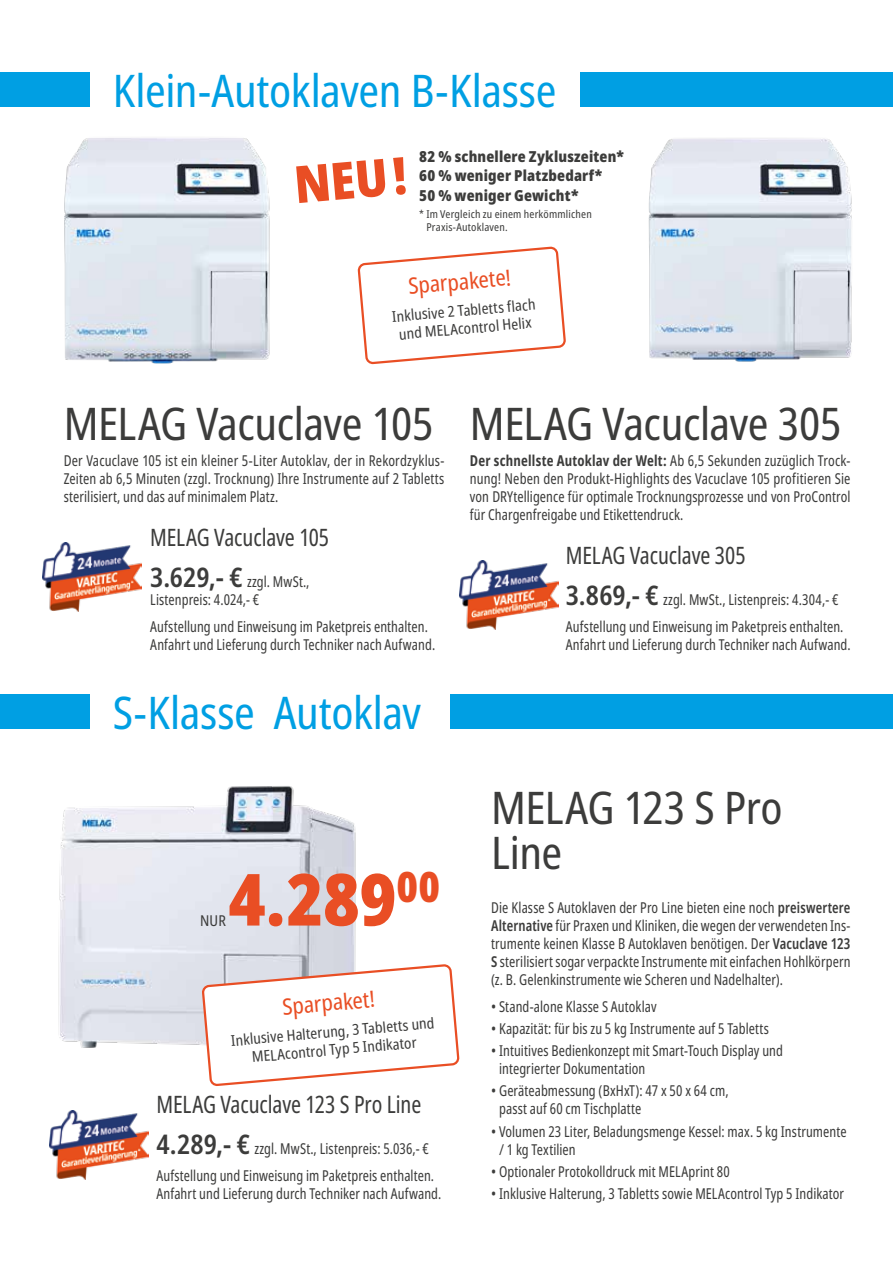
<style>
.page{position:relative;width:893px;height:1263px;background:#fff}
.page>*{position:absolute;margin:0;border:0;box-sizing:border-box;transform-origin:0 0}
.t1{font:900 condensed 72px "Noto Sans";color:#e94e24}
.t2{font:900 condensed 51.45px "Noto Sans";color:#e94e24}
.t3{font:condensed 45px/45px "Noto Sans";letter-spacing:-.01em;color:#3c3c3b}
.t4{font:condensed 45px "Noto Sans";letter-spacing:-.01em;color:#009fe3}
.t5{font:condensed 24px "Noto Sans";letter-spacing:-.005em;color:#3c3c3b;scale:.9 1}
.t6{font:condensed 22.5px "Noto Sans";color:#e94e24}
.t7{font:900 condensed 15.15px/19.5px "Noto Sans";letter-spacing:.01em;color:#3c3c3b}
.t8{font:condensed 15px/18px "Noto Sans";letter-spacing:.005em;color:#3c3c3b;scale:.9 1}
.t9{font:condensed 15px/18px "Noto Sans";letter-spacing:.005em;color:#3c3c3b;text-align:justify;scale:.91 1}
.t10{font:condensed 15px/18px "Noto Sans";letter-spacing:.005em;color:#3c3c3b;text-align:center}
.t11{font:condensed 10.8px/13px "Noto Sans";letter-spacing:.015em;color:#3c3c3b}
.s1{font-weight:600;font-size:27px}
.s2{font-weight:700}
.s3{font-weight:600}
</style>
<div class="page">
<div style="left:451px;top:694px;width:442px;height:34px;background:#009fe3"></div>
<div style="left:0;top:694px;width:89px;height:34px;background:#009fe3"></div>
<img style="left:58px;top:786px;width:298px;height:300px">
<svg style="left:203px;top:965px;width:255px;height:120px"></svg>
<img style="left:64px;top:138px;width:206px;height:226px">
<img style="left:648px;top:138px;width:204px;height:224px">
<div style="left:580px;top:73px;width:313px;height:34px;background:#009fe3"></div>
<div style="left:0;top:73px;width:89px;height:34px;background:#009fe3"></div>
<svg style="left:359px;top:248px;width:206px;height:115px"></svg>
<img style="left:42px;top:543px;width:100px;height:69px">
<img style="left:459px;top:560px;width:99px;height:70px">
<img style="left:49px;top:1110px;width:99px;height:69px">
<h3 class="t4" style="left:113px;top:59px;width:445px">Klein-Autoklaven B-Klasse</h3>
<h2 class="t2" style="left:291px;top:146px;width:114px;rotate:-5deg">NEU!</h2>
<p class="t7" style="left:419px;top:146px;width:206px">82 % schnellere Zykluszeiten*<br>60 % weniger Platzbedarf*<br>50 % weniger Gewicht*</p>
<p class="t11" style="left:426px;top:208px;width:167px;text-indent:-7px">* Im Vergleich zu einem herkömmlichen<br>Praxis-Autoklaven.</p>
<h3 class="t6" style="left:407px;top:270px;width:104px;rotate:-5deg">Sparpakete!</h3>
<p class="t10" style="left:391px;top:308px;width:145px;rotate:-5deg">Inklusive 2 Tabletts flach und MELAcontrol Helix</p>
<h3 class="t3" style="left:64px;top:402px;width:371px">MELAG Vacuclave 105</h3>
<p class="t9" style="left:64px;top:452px;width:420px">Der Vacuclave 105 ist ein kleiner 5-Liter Autoklav, der in Rekordzyklus-Zeiten ab 6,5 Minuten (zzgl. Trocknung) Ihre Instrumente auf 2 Tabletts sterilisiert, und das auf minimalem Platz.</p>
<h3 class="t5" style="left:150px;top:521px;width:200px">MELAG Vacuclave 105</h3>
<p class="t8" style="left:150px;top:573px;width:179px"><span class="s1">3.629,- €</span> zzgl. MwSt.,<br>Listenpreis: 4.024,- €</p>
<p class="t8" style="left:150px;top:617px;width:318px">Aufstellung und Einweisung im Paketpreis enthalten.<br>Anfahrt und Lieferung durch Techniker nach Aufwand.</p>
<h3 class="t4" style="left:113px;top:681px;width:310px">S-Klasse Autoklav</h3>
<h1 class="t1" style="left:228px;top:845px;width:213px">4.289<sup>00</sup></h1>
<p class="t10" style="left:200px;top:911px;width:27px">NUR</p>
<h3 class="t6" style="left:281px;top:991px;width:95px;rotate:-5deg">Sparpaket!</h3>
<p class="t10" style="left:230px;top:1032px;width:206px;rotate:-5deg">Inklusive Halterung, 3 Tabletts und<br>MELAcontrol Typ 5 Indikator</p>
<h3 class="t5" style="left:156px;top:1088px;width:296px">MELAG Vacuclave 123 S Pro Line</h3>
<p class="t8" style="left:156px;top:1136px;width:310px;line-height:26.5px"><span class="s1">4.289,- €</span> zzgl. MwSt., Listenpreis: 5.036,- €<br>Aufstellung und Einweisung im Paketpreis enthalten.</p>
<p class="t8" style="left:156px;top:1184px;width:318px">Anfahrt und Lieferung durch Techniker nach Aufwand.</p>
<h3 class="t3" style="left:470px;top:402px;width:373px">MELAG Vacuclave 305</h3>
<p class="t9" style="left:470px;top:452px;width:420px"><span class="s2">Der schnellste Autoklav der Welt:</span> Ab 6,5 Sekunden zuzüglich Trock&shy;nung! Neben den Produkt-Highlights des Vacuclave 105 profitieren Sie von DRYtelligence für optimale Trocknungsprozesse und von ProControl für Chargenfreigabe und Etikettendruck.</p>
<h3 class="t5" style="left:566px;top:539px;width:201px">MELAG Vacuclave 305</h3>
<p class="t8" style="left:566px;top:587px;width:310px;line-height:26.5px"><span class="s1">3.869,- €</span> zzgl. MwSt., Listenpreis: 4.304,- €<br>Aufstellung und Einweisung im Paketpreis enthalten.</p>
<p class="t8" style="left:566px;top:635px;width:318px">Anfahrt und Lieferung durch Techniker nach Aufwand.</p>
<h3 class="t3" style="left:491px;top:786px;width:293px">MELAG 123 S Pro<br>Line</h3>
<p class="t8" style="left:491px;top:899px;width:401px;text-align:justify">Die Klasse S Autoklaven der Pro Line bieten eine noch <span class="s3">preiswertere Alternative</span> für Praxen und Kliniken, die wegen der verwendeten Ins&shy;trumente keinen Klasse B Autoklaven benötigen. Der <span class="s3">Vacuclave 123<br>S</span> sterilisiert sogar verpackte Instrumente mit einfachen Hohlkörpern (z. B. Gelenkinstrumente wie Scheren und Nadelhalter).</p>
<p class="t8" style="left:491px;top:998px;width:185px">• Stand-alone Klasse S Autoklav</p>
<p class="t8" style="left:491px;top:1020px;width:310px">• Kapazität: für bis zu 5 kg Instrumente auf 5 Tabletts</p>
<p class="t8" style="left:499px;top:1042px;width:317px;text-indent:-8px">• Intuitives Bedienkonzept mit Smart-Touch Display und integrierter Dokumentation</p>
<p class="t8" style="left:499px;top:1082px;width:256px;text-indent:-8px">• Geräteabmessung (BxHxT): 47 x 50 x 64 cm, passt auf 60 cm Tischplatte</p>
<p class="t8" style="left:499px;top:1122px;width:388px;text-indent:-8px">• Volumen 23 Liter, Beladungsmenge Kessel: max. 5 kg Instrumente / 1 kg Textilien</p>
<p class="t8" style="left:491px;top:1163px;width:267px">• Optionaler Protokolldruck mit MELAprint 80</p>
<p class="t8" style="left:491px;top:1185px;width:394px">• Inklusive Halterung, 3 Tabletts sowie MELAcontrol Typ 5 Indikator</p>
</div>
